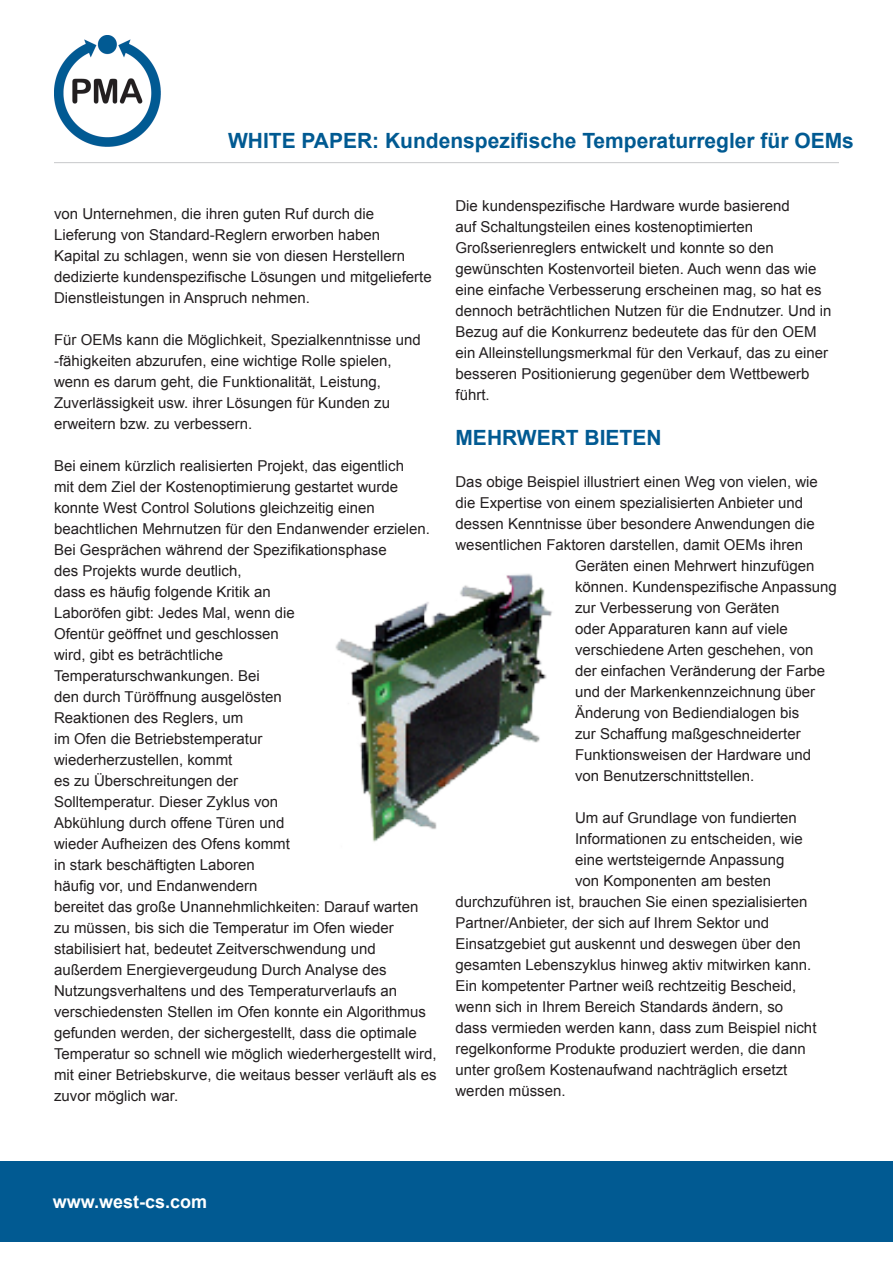
<style>
.page{position:relative;width:893px;height:1263px;background:#fff}
.page>*{position:absolute;margin:0;border:0;box-sizing:border-box;transform-origin:0 0}
.Headings{font:700 21px "Arial";color:#015a92}
.t1{font:700 18px "Arial";color:#fff}
.Body_Text{font:15px/21px "Arial";color:#231f20}
</style>
<div class="page">
<div style="left:0;top:1161px;width:893px;height:81px;background:#015a92"></div>
<hr style="left:54px;top:162px;width:785px;height:1px;background:#c7c8ca">
<img style="left:54px;top:36px;width:106px;height:110px">
<img style="left:335px;top:573px;width:217px;height:269px">
<h1 class="Headings" style="left:228px;top:126px;width:627px">WHITE PAPER: Kundenspezifische Temperaturregler für OEMs</h1>
<p class="Body_Text" style="left:54px;top:204px;width:379px">von Unternehmen, die ihren guten Ruf durch die Lieferung von Standard-Reglern erworben haben<br>Kapital zu schlagen, wenn sie von diesen Herstellern dedizierte kundenspezifische Lösungen und mitgelieferte Dienstleistungen in Anspruch nehmen.</p>
<p class="Body_Text" style="left:54px;top:330px;width:368px">Für OEMs kann die Möglichkeit, Spezialkenntnisse und -fähigkeiten abzurufen, eine wichtige Rolle spielen, wenn es darum geht, die Funktionalität, Leistung, Zuverlässigkeit usw. ihrer Lösungen für Kunden zu erweitern bzw. zu verbessern.</p>
<p class="Body_Text" style="left:54px;top:456px;width:384px">Bei einem kürzlich realisierten Projekt, das eigentlich<br>mit dem Ziel der Kostenoptimierung gestartet wurde konnte West Control Solutions gleichzeitig einen beachtlichen Mehrnutzen für den Endanwender erzielen.<br>Bei Gesprächen während der Spezifikationsphase<br>des Projekts wurde deutlich,<br>dass es häufig folgende Kritik an<br>Laboröfen gibt: Jedes Mal, wenn die<br>Ofentür geöffnet und geschlossen<br>wird, gibt es beträchtliche<br>Temperaturschwankungen. Bei<br>den durch Türöffnung ausgelösten<br>Reaktionen des Reglers, um<br>im Ofen die Betriebstemperatur<br>wiederherzustellen, kommt<br>es zu Überschreitungen der<br>Solltemperatur. Dieser Zyklus von<br>Abkühlung durch offene Türen und<br>wieder Aufheizen des Ofens kommt<br>in stark beschäftigten Laboren<br>häufig vor, und Endanwendern<br>bereitet das große Unannehmlichkeiten: Darauf warten zu müssen, bis sich die Temperatur im Ofen wieder stabilisiert hat, bedeutet Zeitverschwendung und außerdem Energievergeudung Durch Analyse des Nutzungsverhaltens und des Temperaturverlaufs an verschiedensten Stellen im Ofen konnte ein Algorithmus gefunden werden, der sichergestellt, dass die optimale Temperatur so schnell wie möglich wiederhergestellt wird, mit einer Betriebskurve, die weitaus besser verläuft als es zuvor möglich war.</p>
<p class="Body_Text" style="left:455px;top:195px;width:378px">Die kundenspezifische Hardware wurde basierend<br>auf Schaltungsteilen eines kostenoptimierten Großserienreglers entwickelt und konnte so den gewünschten Kostenvorteil bieten. Auch wenn das wie eine einfache Verbesserung erscheinen mag, so hat es dennoch beträchtlichen Nutzen für die Endnutzer. Und in Bezug auf die Konkurrenz bedeutete das für den OEM ein Alleinstellungsmerkmal für den Verkauf, das zu einer besseren Positionierung gegenüber dem Wettbewerb führt.</p>
<p class="Headings" style="left:455px;top:423px;width:208px">MEHRWERT BIETEN</p>
<p class="Body_Text" style="left:455px;top:471px;width:364px">Das obige Beispiel illustriert einen Weg von vielen, wie</p>
<p class="Body_Text" style="left:455px;top:492px;width:349px">die Expertise von einem spezialisierten Anbieter und</p>
<p class="Body_Text" style="left:455px;top:513px;width:361px">dessen Kenntnisse über besondere Anwendungen die</p>
<p class="Body_Text" style="left:455px;top:534px;width:349px">wesentlichen Faktoren darstellen, damit OEMs ihren</p>
<p class="Body_Text" style="left:575px;top:555px;width:241px">Geräten einen Mehrwert hinzufügen</p>
<p class="Body_Text" style="left:575px;top:576px;width:263px">können. Kundenspezifische Anpassung</p>
<p class="Body_Text" style="left:575px;top:597px;width:206px">zur Verbesserung von Geräten</p>
<p class="Body_Text" style="left:575px;top:618px;width:214px">oder Apparaturen kann auf viele</p>
<p class="Body_Text" style="left:575px;top:639px;width:240px">verschiedene Arten geschehen, von</p>
<p class="Body_Text" style="left:575px;top:660px;width:252px">der einfachen Veränderung der Farbe</p>
<p class="Body_Text" style="left:575px;top:681px;width:242px">und der Markenkennzeichnung über</p>
<p class="Body_Text" style="left:575px;top:702px;width:226px">Änderung von Bediendialogen bis</p>
<p class="Body_Text" style="left:575px;top:723px;width:227px">zur Schaffung maßgeschneiderter</p>
<p class="Body_Text" style="left:575px;top:744px;width:237px">Funktionsweisen der Hardware und</p>
<p class="Body_Text" style="left:575px;top:765px;width:181px">von Benutzerschnittstellen.</p>
<p class="Body_Text" style="left:575px;top:807px;width:223px">Um auf Grundlage von fundierten</p>
<p class="Body_Text" style="left:575px;top:828px;width:229px">Informationen zu entscheiden, wie</p>
<p class="Body_Text" style="left:575px;top:849px;width:211px">eine wertsteigernde Anpassung</p>
<p class="Body_Text" style="left:575px;top:870px;width:197px">von Komponenten am besten</p>
<p class="Body_Text" style="left:455px;top:891px;width:353px">durchzuführen ist, brauchen Sie einen spezialisierten</p>
<p class="Body_Text" style="left:455px;top:912px;width:315px">Partner/Anbieter, der sich auf Ihrem Sektor und</p>
<p class="Body_Text" style="left:455px;top:933px;width:347px">Einsatzgebiet gut auskennt und deswegen über den</p>
<p class="Body_Text" style="left:455px;top:954px;width:357px">gesamten Lebenszyklus hinweg aktiv mitwirken kann.</p>
<p class="Body_Text" style="left:455px;top:975px;width:342px">Ein kompetenter Partner weiß rechtzeitig Bescheid,</p>
<p class="Body_Text" style="left:455px;top:996px;width:329px">wenn sich in Ihrem Bereich Standards ändern, so</p>
<p class="Body_Text" style="left:455px;top:1017px;width:362px">dass vermieden werden kann, dass zum Beispiel nicht</p>
<p class="Body_Text" style="left:455px;top:1038px;width:352px">regelkonforme Produkte produziert werden, die dann</p>
<p class="Body_Text" style="left:455px;top:1059px;width:333px">unter großem Kostenaufwand nachträglich ersetzt</p>
<p class="Body_Text" style="left:455px;top:1080px;width:112px">werden müssen.</p>
<p class="t1" style="left:53px;top:1190px;width:156px">www.west-cs.com</p>
</div>
